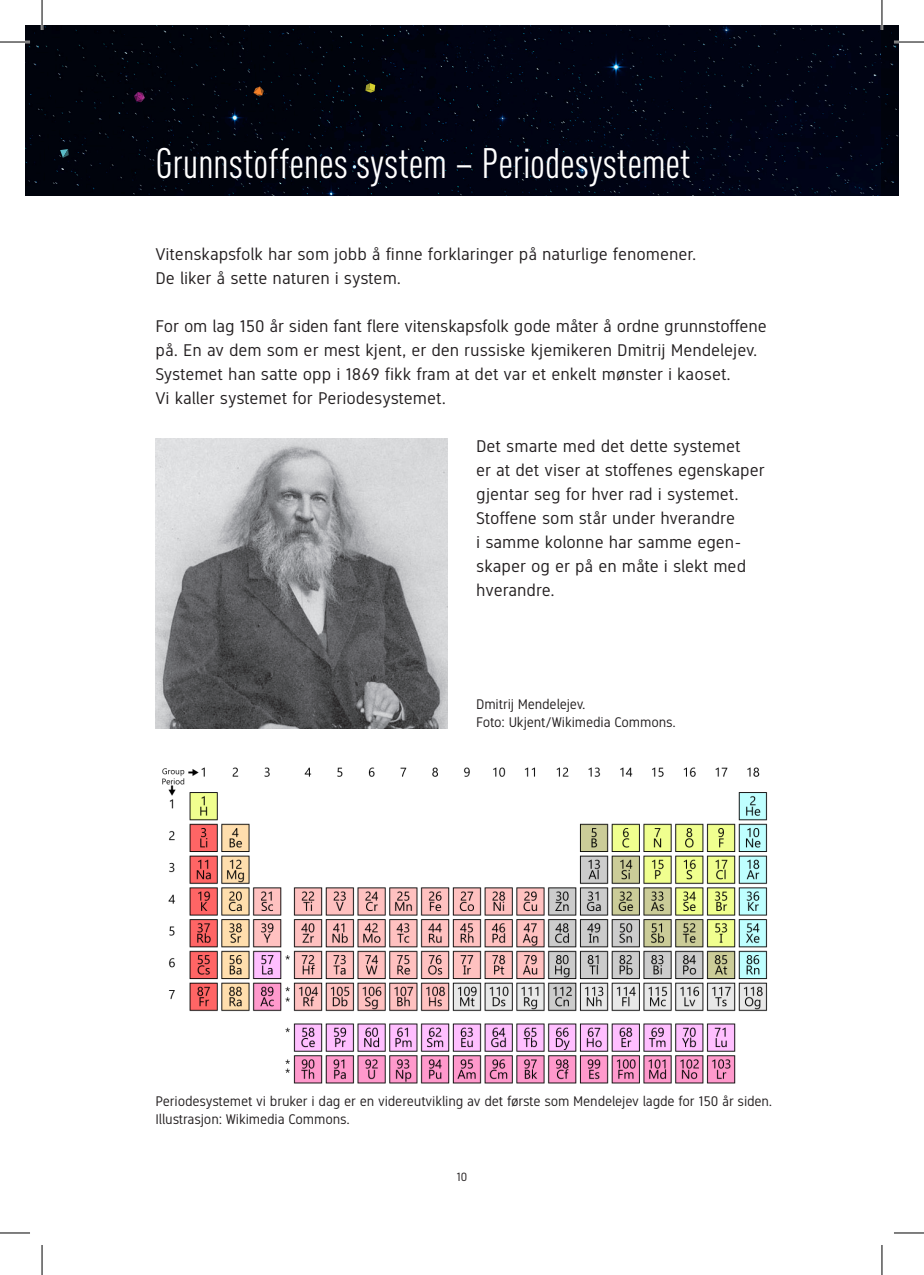
<style>
.page{position:relative;width:924px;height:1275px;background:#fff}
.page>*{position:absolute;margin:0;border:0;box-sizing:border-box;transform-origin:0 0}
.t1{font:42px "DIN Cond";color:#fff}
.t2{font:17px/24px "NTNU DIN Regular";color:#231f20}
.t3{font:14px/18px "NTNU DIN Regular";letter-spacing:-.01em;color:#231f20}
.t4{font:12px "NTNU DIN Regular";color:#231f20}
</style>
<div class="page">
<div style="left:25px;top:25px;width:873px;height:170px;background:#000313"></div>
<img style="left:155px;top:438px;width:292px;height:290px">
<img style="left:162px;top:767px;width:606px;height:317px">
<svg style="left:60px;top:149px;width:9px;height:9px"></svg>
<svg style="left:134px;top:92px;width:11px;height:10px"></svg>
<svg style="left:253px;top:86px;width:10px;height:10px"></svg>
<svg style="left:365px;top:83px;width:10px;height:10px"></svg>
<hr style="left:0;top:41px;width:30px;height:2px;background:#fff">
<hr style="left:893px;top:41px;width:30px;height:2px;background:#fff">
<hr style="left:41px;top:0;width:2px;height:30px;background:#fff">
<hr style="left:880px;top:0;width:2px;height:30px;background:#fff">
<hr style="left:0;top:42px;width:30px;height:1px;background:#000">
<hr style="left:893px;top:42px;width:30px;height:1px;background:#000">
<hr style="left:0;top:1232px;width:30px;height:1px;background:#000">
<hr style="left:893px;top:1232px;width:30px;height:1px;background:#000">
<hr style="left:42px;top:0;width:1px;height:30px;background:#000">
<hr style="left:42px;top:1245px;width:1px;height:30px;background:#000">
<hr style="left:881px;top:0;width:1px;height:30px;background:#000">
<hr style="left:881px;top:1245px;width:1px;height:30px;background:#000">
<h1 class="t1" style="left:155px;top:137px;width:536px">Grunnstoffenes system – Periodesystemet</h1>
<p class="t2" style="left:155px;top:242px;width:542px">Vitenskapsfolk har som jobb å finne forklaringer på naturlige fenomener.<br>De liker å sette naturen i system.</p>
<p class="t2" style="left:155px;top:314px;width:612px">For om lag 150 år siden fant flere vitenskapsfolk gode måter å ordne grunnstoffene på. En av dem som er mest kjent, er den russiske kjemikeren Dmitrij Mendelejev.<br>Systemet han satte opp i 1869 fikk fram at det var et enkelt mønster i kaoset.<br>Vi kaller systemet for Periodesystemet.</p>
<p class="t2" style="left:476px;top:434px;width:290px">Det smarte med det dette systemet<br>er at det viser at stoffenes egenskaper gjentar seg for hver rad i systemet.<br>Stoffene som står under hverandre<br>i samme kolonne har samme egen&shy;skaper og er på en måte i slekt med hverandre.</p>
<p class="t3" style="left:476px;top:695px;width:201px">Dmitrij Mendelejev.<br>Foto: Ukjent/Wikimedia Commons.</p>
<p class="t3" style="left:155px;top:1092px;width:618px">Periodesystemet vi bruker i dag er en videreutvikling av det første som Mendelejev lagde for 150 år siden.<br>Illustrasjon: Wikimedia Commons.</p>
<p class="t4" style="left:456px;top:1170px;width:12px">10</p>
</div>
